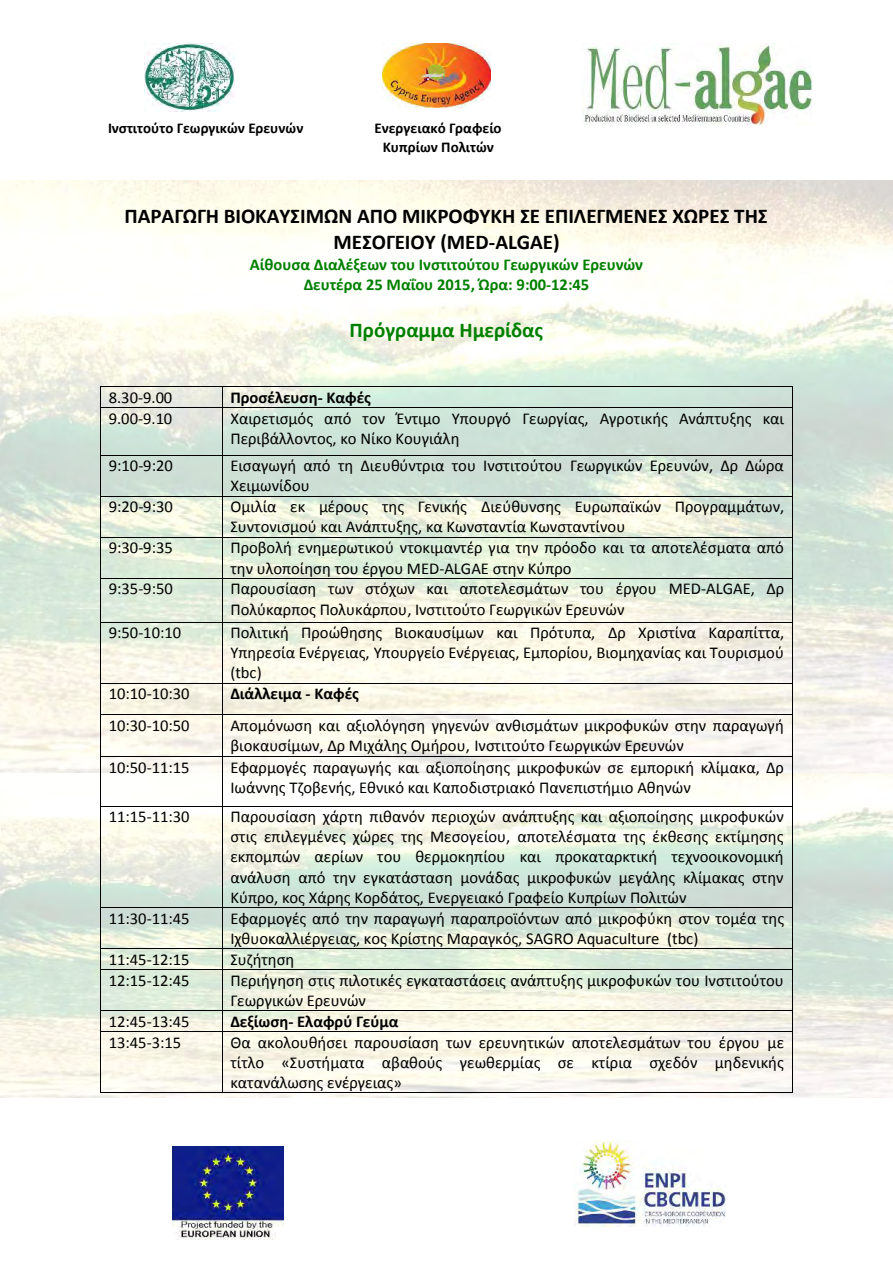
<style>
.page{position:relative;width:893px;height:1263px;background:#fff}
.page>*{position:absolute;margin:0;border:0;box-sizing:border-box;transform-origin:0 0}
.t1{font:700 21px/25.8px "Calibri";color:#000;text-align:center}
.t2{font:700 21px "Calibri";color:#008000}
.t3{font:16.5px/20.1px "Calibri";color:#000}
.t4{font:700 16.5px/20.1px "Calibri";color:#008000;text-align:center}
.t5{font:700 16.5px "Calibri";color:#000}
.t6{font:700 15px/18.3px "Calibri";color:#000;text-align:center}
</style>
<div class="page">
<img style="left:172px;top:1146px;width:111px;height:94px">
<img style="left:575px;top:1140px;width:150px;height:87px">
<img style="left:582px;top:45px;width:229px;height:81px">
<img style="left:144px;top:44px;width:91px;height:68px">
<img style="left:382px;top:44px;width:108px;height:64px">
<hr style="left:101px;top:386px;width:121px;height:1px;background:#000">
<hr style="left:223px;top:386px;width:569px;height:1px;background:#000">
<svg style="left:100px;top:386px;width:1px;height:22px"></svg>
<hr style="left:101px;top:407px;width:121px;height:1px;background:#000">
<svg style="left:222px;top:386px;width:1px;height:22px"></svg>
<hr style="left:223px;top:407px;width:569px;height:1px;background:#000">
<svg style="left:792px;top:386px;width:1px;height:22px"></svg>
<hr style="left:100px;top:408px;width:1px;height:47px;background:#000">
<hr style="left:222px;top:408px;width:1px;height:47px;background:#000">
<hr style="left:792px;top:408px;width:1px;height:47px;background:#000">
<hr style="left:101px;top:455px;width:121px;height:1px;background:#000">
<hr style="left:223px;top:455px;width:569px;height:1px;background:#000">
<hr style="left:100px;top:456px;width:1px;height:40px;background:#000">
<hr style="left:222px;top:456px;width:1px;height:40px;background:#000">
<hr style="left:792px;top:456px;width:1px;height:40px;background:#000">
<hr style="left:101px;top:496px;width:121px;height:1px;background:#000">
<hr style="left:223px;top:496px;width:569px;height:1px;background:#000">
<hr style="left:100px;top:497px;width:1px;height:40px;background:#000">
<hr style="left:222px;top:497px;width:1px;height:40px;background:#000">
<hr style="left:792px;top:497px;width:1px;height:40px;background:#000">
<hr style="left:101px;top:537px;width:121px;height:1px;background:#000">
<hr style="left:223px;top:537px;width:569px;height:1px;background:#000">
<hr style="left:100px;top:538px;width:1px;height:40px;background:#000">
<hr style="left:222px;top:538px;width:1px;height:40px;background:#000">
<hr style="left:792px;top:538px;width:1px;height:40px;background:#000">
<hr style="left:101px;top:578px;width:121px;height:1px;background:#000">
<hr style="left:223px;top:578px;width:569px;height:1px;background:#000">
<hr style="left:100px;top:579px;width:1px;height:43px;background:#000">
<hr style="left:222px;top:579px;width:1px;height:43px;background:#000">
<hr style="left:792px;top:579px;width:1px;height:43px;background:#000">
<hr style="left:101px;top:622px;width:121px;height:1px;background:#000">
<hr style="left:223px;top:622px;width:569px;height:1px;background:#000">
<hr style="left:100px;top:623px;width:1px;height:60px;background:#000">
<hr style="left:222px;top:623px;width:1px;height:60px;background:#000">
<hr style="left:792px;top:623px;width:1px;height:60px;background:#000">
<hr style="left:101px;top:683px;width:121px;height:1px;background:#000">
<hr style="left:223px;top:683px;width:569px;height:1px;background:#000">
<hr style="left:100px;top:684px;width:1px;height:30px;background:#000">
<hr style="left:222px;top:684px;width:1px;height:30px;background:#000">
<hr style="left:792px;top:684px;width:1px;height:30px;background:#000">
<hr style="left:101px;top:714px;width:121px;height:1px;background:#000">
<hr style="left:223px;top:714px;width:569px;height:1px;background:#000">
<hr style="left:100px;top:715px;width:1px;height:41px;background:#000">
<hr style="left:222px;top:715px;width:1px;height:41px;background:#000">
<hr style="left:792px;top:715px;width:1px;height:41px;background:#000">
<hr style="left:101px;top:757px;width:121px;height:1px;background:#000">
<hr style="left:223px;top:757px;width:569px;height:1px;background:#000">
<hr style="left:100px;top:757px;width:1px;height:49px;background:#000">
<hr style="left:222px;top:757px;width:1px;height:49px;background:#000">
<hr style="left:792px;top:757px;width:1px;height:49px;background:#000">
<hr style="left:101px;top:806px;width:121px;height:1px;background:#000">
<hr style="left:223px;top:806px;width:569px;height:1px;background:#000">
<hr style="left:100px;top:807px;width:1px;height:100px;background:#000">
<hr style="left:222px;top:807px;width:1px;height:100px;background:#000">
<hr style="left:792px;top:807px;width:1px;height:100px;background:#000">
<hr style="left:101px;top:907px;width:121px;height:1px;background:#000">
<hr style="left:223px;top:907px;width:569px;height:1px;background:#000">
<hr style="left:100px;top:908px;width:1px;height:40px;background:#000">
<hr style="left:222px;top:908px;width:1px;height:40px;background:#000">
<hr style="left:792px;top:908px;width:1px;height:40px;background:#000">
<hr style="left:101px;top:948px;width:121px;height:1px;background:#000">
<hr style="left:223px;top:948px;width:569px;height:1px;background:#000">
<svg style="left:100px;top:948px;width:1px;height:22px"></svg>
<hr style="left:101px;top:969px;width:121px;height:1px;background:#000">
<svg style="left:222px;top:948px;width:1px;height:22px"></svg>
<hr style="left:223px;top:969px;width:569px;height:1px;background:#000">
<svg style="left:792px;top:948px;width:1px;height:22px"></svg>
<hr style="left:100px;top:970px;width:1px;height:40px;background:#000">
<hr style="left:222px;top:970px;width:1px;height:40px;background:#000">
<hr style="left:792px;top:970px;width:1px;height:40px;background:#000">
<hr style="left:101px;top:1010px;width:121px;height:1px;background:#000">
<hr style="left:223px;top:1010px;width:569px;height:1px;background:#000">
<svg style="left:100px;top:1010px;width:1px;height:22px"></svg>
<hr style="left:101px;top:1031px;width:121px;height:1px;background:#000">
<svg style="left:222px;top:1010px;width:1px;height:22px"></svg>
<hr style="left:223px;top:1031px;width:569px;height:1px;background:#000">
<svg style="left:792px;top:1010px;width:1px;height:22px"></svg>
<hr style="left:100px;top:1032px;width:1px;height:60px;background:#000">
<hr style="left:101px;top:1092px;width:121px;height:1px;background:#000">
<hr style="left:222px;top:1032px;width:1px;height:60px;background:#000">
<hr style="left:223px;top:1092px;width:569px;height:1px;background:#000">
<hr style="left:792px;top:1032px;width:1px;height:60px;background:#000">
<p class="t6" style="left:108px;top:119px;width:197px">Ινστιτούτο Γεωργικών Ερευνών</p>
<p class="t6" style="left:375px;top:119px;width:129px">Ενεργειακό Γραφείο<br>Κυπρίων Πολιτών</p>
<p class="t1" style="left:124px;top:203px;width:645px">ΠΑΡΑΓΩΓΗ ΒΙΟΚΑΥΣΙΜΩΝ ΑΠΟ ΜΙΚΡΟΦΥΚΗ ΣΕ ΕΠΙΛΕΓΜΕΝΕΣ ΧΩΡΕΣ ΤΗΣ<br>ΜΕΣΟΓΕΙΟΥ (MED-ALGAE)</p>
<p class="t4" style="left:250px;top:254px;width:395px">Αίθουσα Διαλέξεων του Ινστιτούτου Γεωργικών Ερευνών<br>Δευτέρα 25 Μαΐου 2015, Ώρα: 9:00-12:45</p>
<p class="t2" style="left:350px;top:316px;width:195px">Πρόγραμμα Ημερίδας</p>
<p class="t3" style="left:109px;top:387px;width:65px">8.30-9.00</p>
<p class="t5" style="left:230px;top:387px;width:142px">Προσέλευση- Καφές</p>
<p class="t3" style="left:109px;top:408px;width:65px">9.00-9.10</p>
<p class="t3" style="left:230px;top:408px;width:555px">Χαιρετισμός από τoν Έντιμο Υπουργό Γεωργίας, Αγροτικής Ανάπτυξης και<br>Περιβάλλοντος, κο Νίκο Κουγιάλη</p>
<p class="t3" style="left:109px;top:456px;width:66px">9:10-9:20</p>
<p class="t3" style="left:230px;top:456px;width:555px">Εισαγωγή από τη Διευθύντρια του Ινστιτούτου Γεωργικών Ερευνών, Δρ Δώρα<br>Χειμωνίδου</p>
<p class="t3" style="left:109px;top:497px;width:66px">9:20-9:30</p>
<p class="t3" style="left:230px;top:497px;width:555px">Ομιλία εκ μέρους της Γενικής Διεύθυνσης Ευρωπαϊκών Προγραμμάτων,<br>Συντονισμού και Ανάπτυξης, κα Κωνσταντία Κωνσταντίνου</p>
<p class="t3" style="left:109px;top:538px;width:66px">9:30-9:35</p>
<p class="t3" style="left:230px;top:538px;width:555px">Προβολή ενημερωτικού ντοκιμαντέρ για την πρόοδο και τα αποτελέσματα από την υλοποίηση του έργου MED-ALGAE στην Κύπρο</p>
<p class="t3" style="left:109px;top:579px;width:66px">9:35-9:50</p>
<p class="t3" style="left:230px;top:579px;width:555px">Παρουσίαση των στόχων και αποτελεσμάτων του έργου MED-ALGAE, Δρ<br>Πολύκαρπος Πολυκάρπου, Ινστιτούτο Γεωργικών Ερευνών</p>
<p class="t3" style="left:109px;top:623px;width:74px">9:50-10:10</p>
<p class="t3" style="left:230px;top:623px;width:555px;text-align:justify">Πολιτική Προώθησης Βιοκαυσίμων και Πρότυπα, Δρ Χριστίνα Καραπίττα, Υπηρεσία Ενέργειας, Υπουργείο Ενέργειας, Εμπορίου, Βιομηχανίας και Τουρισμού (tbc)</p>
<p class="t3" style="left:109px;top:684px;width:82px">10:10-10:30</p>
<p class="t5" style="left:230px;top:683px;width:130px">Διάλλειμα - Καφές</p>
<p class="t3" style="left:109px;top:715px;width:82px">10:30-10:50</p>
<p class="t3" style="left:230px;top:715px;width:555px">Απομόνωση και αξιολόγηση γηγενών ανθισμάτων μικροφυκών στην παραγωγή βιοκαυσίμων, Δρ Μιχάλης Ομήρου, Ινστιτούτο Γεωργικών Ερευνών</p>
<p class="t3" style="left:109px;top:757px;width:82px">10:50-11:15</p>
<p class="t3" style="left:230px;top:757px;width:555px">Εφαρμογές παραγωγής και αξιοποίησης μικροφυκών σε εμπορική κλίμακα, Δρ<br>Ιωάννης Τζοβενής, Εθνικό και Καποδιστριακό Πανεπιστήμιο Αθηνών</p>
<p class="t3" style="left:109px;top:807px;width:82px">11:15-11:30</p>
<p class="t3" style="left:230px;top:807px;width:555px;text-align:justify">Παρουσίαση χάρτη πιθανόν περιοχών ανάπτυξης και αξιοποίησης μικροφυκών στις επιλεγμένες χώρες της Μεσογείου, αποτελέσματα της έκθεσης εκτίμησης εκπομπών αερίων του θερμοκηπίου και προκαταρκτική τεχνοοικονομική ανάλυση από την εγκατάσταση μονάδας μικροφυκών μεγάλης κλίμακας στην Κύπρο, κος Xάρης Κορδάτος, Ενεργειακό Γραφείο Κυπρίων Πολιτών</p>
<p class="t3" style="left:109px;top:908px;width:82px">11:30-11:45</p>
<p class="t3" style="left:230px;top:908px;width:555px">Εφαρμογές από την παραγωγή παραπροϊόντων από μικροφύκη στον τομέα της<br>Ιχθυοκαλλιέργειας, κος Κρίστης Μαραγκός, SAGRO Aquaculture (tbc)</p>
<p class="t3" style="left:109px;top:949px;width:82px">11:45-12:15</p>
<p class="t3" style="left:230px;top:949px;width:66px">Συζήτηση</p>
<p class="t3" style="left:109px;top:970px;width:82px">12:15-12:45</p>
<p class="t3" style="left:230px;top:970px;width:555px">Περιήγηση στις πιλοτικές εγκαταστάσεις ανάπτυξης μικροφυκών του Ινστιτούτου<br>Γεωργικών Ερευνών</p>
<p class="t3" style="left:109px;top:1011px;width:82px">12:45-13:45</p>
<p class="t5" style="left:230px;top:1011px;width:170px">Δεξίωση- Ελαφρύ Γεύμα</p>
<p class="t3" style="left:109px;top:1032px;width:74px">13:45-3:15</p>
<p class="t3" style="left:230px;top:1032px;width:555px;text-align:justify">Θα ακολουθήσει παρουσίαση των ερευνητικών αποτελεσμάτων του έργου με τίτλο «Συστήματα αβαθούς γεωθερμίας σε κτίρια σχεδόν μηδενικής κατανάλωσης ενέργειας»</p>
</div>
